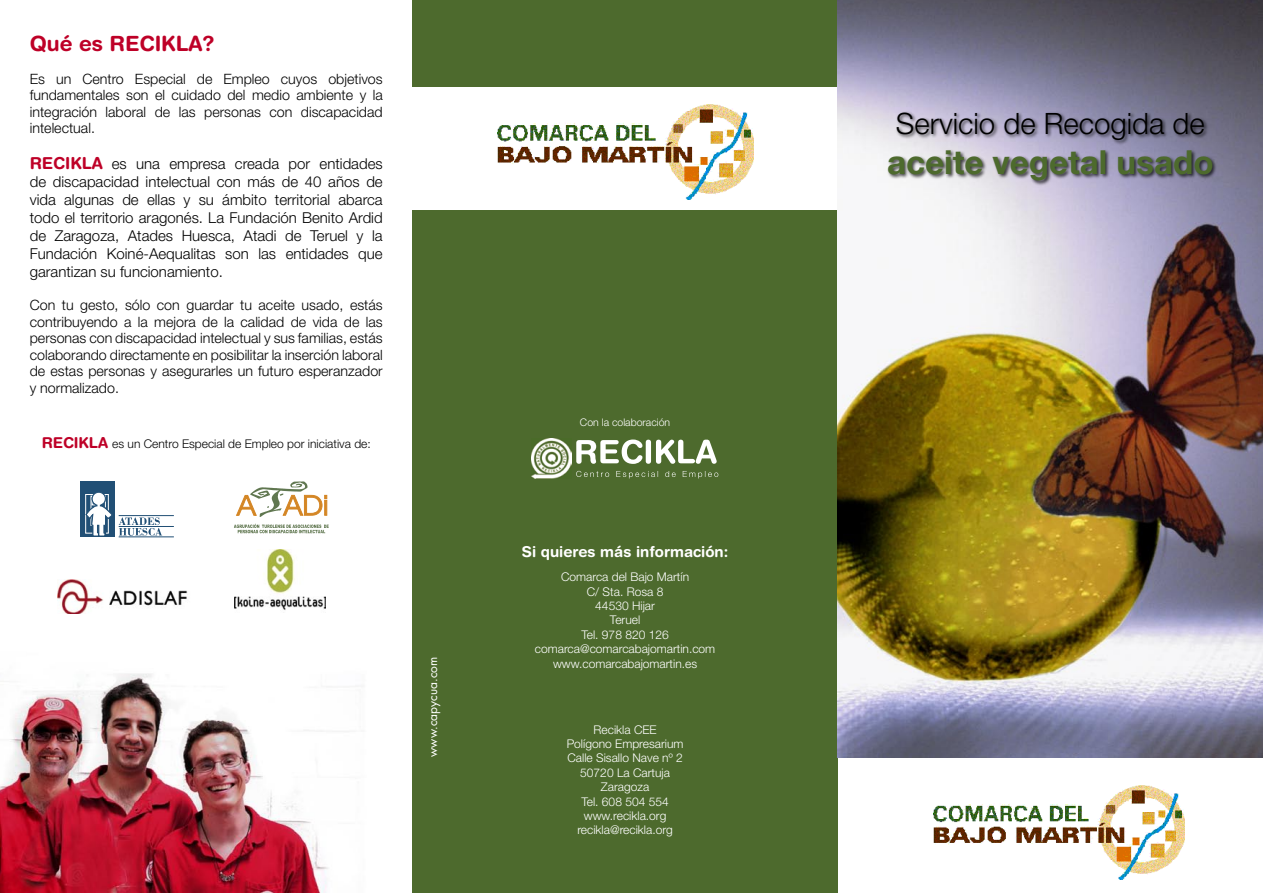
<style>
.page{position:relative;width:1263px;height:893px;background:#fff}
.page>*{position:absolute;margin:0;border:0;box-sizing:border-box;transform-origin:0 0}
.t1{font:700 33.15px "Helvetica Neue LT Std";color:#4d6a2d}
.t2{font:300 29.4px "Helvetica Neue LT Std";color:#000}
.t3{font:700 21px "Helvetica Rounded";color:#be0027}
.t4{font:300 15px/18px "Helvetica Neue";color:#000;text-align:justify}
.t5{font:700 15px "Helvetica Rounded";color:#fff}
.t6{font:300 14.25px/16.5px "Helvetica Neue";color:#000;text-align:justify}
.t7{font:300 12px/14.4px "Helvetica Neue LT Std";color:#fff;text-align:center}
.t8{font:300 12px "Helvetica Neue";color:#000}
.t9{font:12px "Futura";color:#fff}
.t10{font:300 10.5px "Helvetica Neue LT Std";color:#fff}
.s1{font-family:"Helvetica Rounded";font-weight:700;font-size:16.5px;color:#be0027}
.s2{font-family:"Helvetica Rounded";font-weight:700;font-size:15px;color:#be0027}
</style>
<div class="page">
<div style="left:412px;top:0;width:426px;height:893px;background:#4d6a2d"></div>
<div style="left:411px;top:87px;width:431px;height:122px;background:#fff"></div>
<img style="left:838px;top:0;width:425px;height:757px">
<img style="left:0;top:673px;width:349px;height:220px">
<div style="left:886px;top:110px;width:332px;height:76px;background:#000;opacity:.75"></div>
<img style="left:57px;top:580px;width:131px;height:34px">
<div style="left:80px;top:482px;width:34px;height:55px;background:#214f75"></div>
<div style="left:85px;top:494px;width:24px;height:39px;border:1px solid #fff"></div>
<hr style="left:119px;top:515px;width:55px;height:1px;background:#214f75">
<hr style="left:119px;top:526px;width:55px;height:1px;background:#214f75">
<hr style="left:119px;top:537px;width:55px;height:1px;background:#214f75">
<svg style="left:86px;top:492px;width:26px;height:44px"></svg>
<svg style="left:119px;top:517px;width:43px;height:19px"></svg>
<svg style="left:234px;top:524px;width:95px;height:9px"></svg>
<svg style="left:237px;top:481px;width:90px;height:36px"></svg>
<img style="left:235px;top:549px;width:91px;height:61px">
<img style="left:497px;top:104px;width:256px;height:95px">
<img style="left:933px;top:786px;width:251px;height:93px">
<svg style="left:576px;top:471px;width:142px;height:7px"></svg>
<svg style="left:576px;top:439px;width:141px;height:25px"></svg>
<img style="left:532px;top:438px;width:40px;height:40px">
<h3 class="t3" style="left:30px;top:30px;width:186px">Qué es RECIKLA?</h3>
<p class="t6" style="left:30px;top:70px;width:354px">Es un Centro Especial de Empleo cuyos objetivos fundamentales son el cuidado del medio ambiente y la integración laboral de las personas con discapacidad intelectual.</p>
<p class="t4" style="left:30px;top:155px;width:354px"><span class="s1">RECIKLA</span> es una empresa creada por entidades de discapacidad intelectual con más de 40 años de vida algunas de ellas y su ámbito territorial abarca todo el territorio aragonés. La Fundación Benito Ardid de Zaragoza, Atades Huesca, Atadi de Teruel y la Fundación Koiné-Aequalitas son las entidades que garantizan su funcionamiento.</p>
<p class="t6" style="left:30px;top:297px;width:354px">Con tu gesto, sólo con guardar tu aceite usado, estás contribuyendo a la mejora de la calidad de vida de las personas con discapacidad intelectual y sus familias, estás colaborando directamente en posibilitar la inserción laboral de estas personas y asegurarles un futuro esperanzador y normalizado.</p>
<p class="t8" style="left:42px;top:437px;width:331px"><span class="s2">RECIKLA</span> es un Centro Especial de Empleo por iniciativa de:</p>
<p class="t9" style="left:425px;top:757px;width:102px;rotate:-90deg">www.capycua.com</p>
<p class="t10" style="left:580px;top:416px;width:92px">Con la colaboración</p>
<p class="t5" style="left:522px;top:543px;width:208px">Si quieres más información:</p>
<p class="t7" style="left:535px;top:569px;width:182px">Comarca del Bajo Martín<br>C/ Sta. Rosa 8<br>44530 Hijar<br>Teruel<br>Tel. 978 820 126 comarca@comarcabajomartin.com www.comarcabajomartin.es</p>
<p class="t7" style="left:567px;top:722px;width:118px">Recikla CEE<br>Polígono Empresarium<br>Calle Sisallo Nave nº 2<br>50720 La Cartuja<br>Zaragoza<br>Tel. 608 504 554 www.recikla.org recikla@recikla.org</p>
<h2 class="t2" style="left:896px;top:106px;width:310px">Servicio de Recogida de</h2>
<h1 class="t1" style="left:887px;top:141px;width:328px">aceite vegetal usado</h1>
</div>
